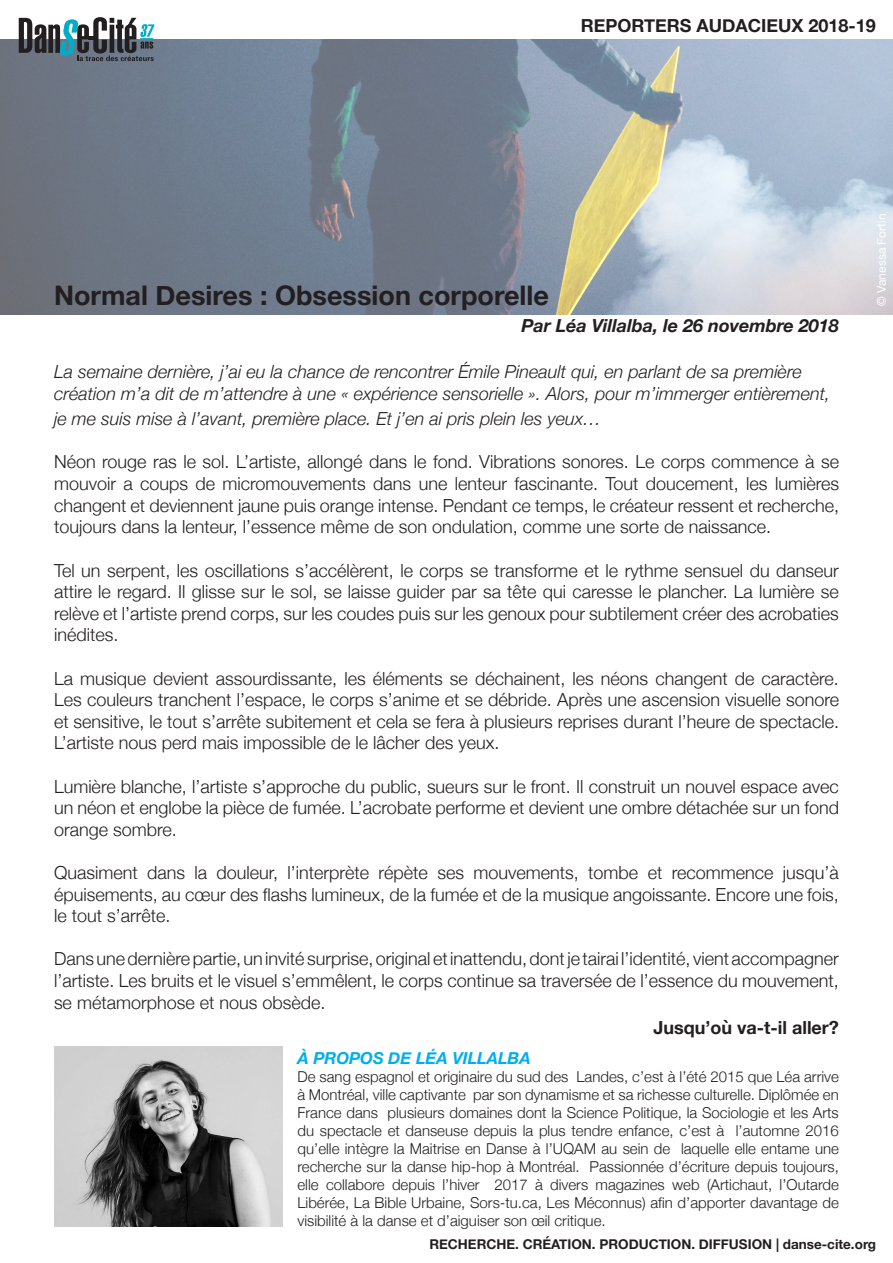
<style>
.page{position:relative;width:893px;height:1263px;background:#fff}
.page>*{position:absolute;margin:0;border:0;box-sizing:border-box;transform-origin:0 0}
.t1{font:700 27px "Helvetica Neue";color:#231f20}
.t2{font:300 18px/21.6px "Helvetica Neue";color:#231f20;text-align:justify}
.t3{font:italic 300 18px/21.6px "Helvetica Neue";color:#231f20}
.t4{font:700 18px "Helvetica Neue";color:#231f20}
.t5{font:italic 700 18px "Helvetica Neue";color:#231f20}
.t6{font:italic 700 16.5px "Helvetica Neue";color:#00aeef}
.t7{font:300 15px/18px "Helvetica Neue";color:#231f20;text-align:justify}
.t8{font:700 13.5px "Helvetica Neue";color:#231f20}
.t9{font:12px "Helvetica Neue";color:#fff}
.s1{font-style:inherit}
</style>
<div class="page">
<img style="left:0;top:39px;width:893px;height:275px">
<svg style="left:19px;top:17px;width:135px;height:44px"></svg>
<img style="left:54px;top:1047px;width:228px;height:179px">
<p class="t4" style="left:581px;top:11px;width:297px">REPORTERS AUDACIEUX 2018-19</p>
<p class="t1" style="left:54px;top:274px;width:496px">Normal Desires : Obsession corporelle</p>
<p class="t9" style="left:873px;top:306px;width:93px;rotate:-90deg">© Vanessa Fortin</p>
<p class="t5" style="left:522px;top:311px;width:319px">Par Léa Villalba, le 26 novembre 2018</p>
<p class="t3" style="left:54px;top:360px;width:778px">La semaine dernière, j’ai eu la chance de rencontrer Émile Pineault qui, en parlant de sa première création m’a dit de m’attendre à une « expérience sensorielle ». Alors, pour m’immerger entièrement,</p>
<p class="t3" style="left:54px;top:407px;width:549px">je me suis mise à l’avant, première place. Et j’en ai pris plein les yeux…</p>
<p class="t2" style="left:54px;top:450px;width:787px">Néon rouge ras le sol. L’artiste, allongé dans le fond. Vibrations sonores. Le corps commence à se mouvoir a coups de micromouvements dans une lenteur fascinante. Tout doucement, les lumières changent et deviennent jaune puis orange intense. Pendant ce temps, le créateur ressent et recherche, toujours dans la lenteur, l’essence même de son ondulation, comme une sorte de naissance.</p>
<p class="t2" style="left:54px;top:558px;width:786px">Tel un serpent, les oscillations s’accélèrent, le corps se transforme et le rythme sensuel du danseur attire le regard. Il glisse sur le sol, se laisse guider par sa tête qui caresse le plancher. La lumière se relève et l’artiste prend corps, sur les coudes puis sur les genoux pour subtilement créer des acrobaties inédites.</p>
<p class="t2" style="left:54px;top:666px;width:786px">La musique devient assourdissante, les éléments se déchainent, les néons changent de caractère.<br>Les couleurs tranchent l’espace, le corps s’anime et se débride. Après une ascension visuelle sonore et sensitive, le tout s’arrête subitement et cela se fera à plusieurs reprises durant l’heure de spectacle.</p>
<p class="t2" style="left:54px;top:731px;width:447px">L’artiste nous perd mais impossible de le lâcher des yeux.</p>
<p class="t2" style="left:54px;top:774px;width:786px">Lumière blanche, l’artiste s’approche du public, sueurs sur le front. Il construit un nouvel espace avec un néon et englobe la pièce de fumée. L’acrobate performe et devient une ombre détachée sur un fond orange sombre.</p>
<p class="t2" style="left:54px;top:860px;width:786px">Quasiment dans la douleur, l’interprète répète ses mouvements, tombe et recommence jusqu’à épuisements, au cœur des flashs lumineux, de la fumée et de la musique angoissante. Encore une fois, le tout s’arrête.</p>
<p class="t2" style="left:54px;top:947px;width:786px">Dans une dernière partie, un invité surprise, original et inattendu, dont je tairai l’identité, vient accompagner l’artiste. Les bruits et le visuel s’emmêlent, le corps continue sa traversée de l’essence du mouvement, se métamorphose et nous obsède.</p>
<p class="t4" style="left:653px;top:1013px;width:187px">Jusqu’où va-t-il aller?</p>
<p class="t6" style="left:298px;top:1045px;width:235px">À PROPOS DE LÉA VILLALBA</p>
<p class="t7" style="left:298px;top:1067px;width:543px">De sang espagnol et originaire du sud des Landes, c’est à l’été 2015 que Léa arrive à Montréal, ville captivante par son dynamisme et sa richesse culturelle. Diplômée en France dans plusieurs domaines dont la Science Politique, la Sociologie et les Arts du spectacle et danseuse depuis la plus tendre enfance, c’est à l’automne 2016 qu’elle intègre la Maitrise en Danse à l’UQAM au sein de laquelle elle entame une recherche sur la danse hip-hop à Montréal. Passionnée d’écriture depuis toujours, elle collabore depuis l’hiver 2017 à divers magazines web (Artichaut, l’Outarde Libérée, La Bible Urbaine, Sors-tu.ca, Les Méconnus) afin d’apporter davantage de visibilité à la danse et d’aiguiser son œil critique.</p>
<p class="t8" style="left:429px;top:1233px;width:448px">RECHERCHE. CRÉATION. PRODUCTION. DIFFUSION | <span class="s1">danse-cite.org</span></p>
</div>
